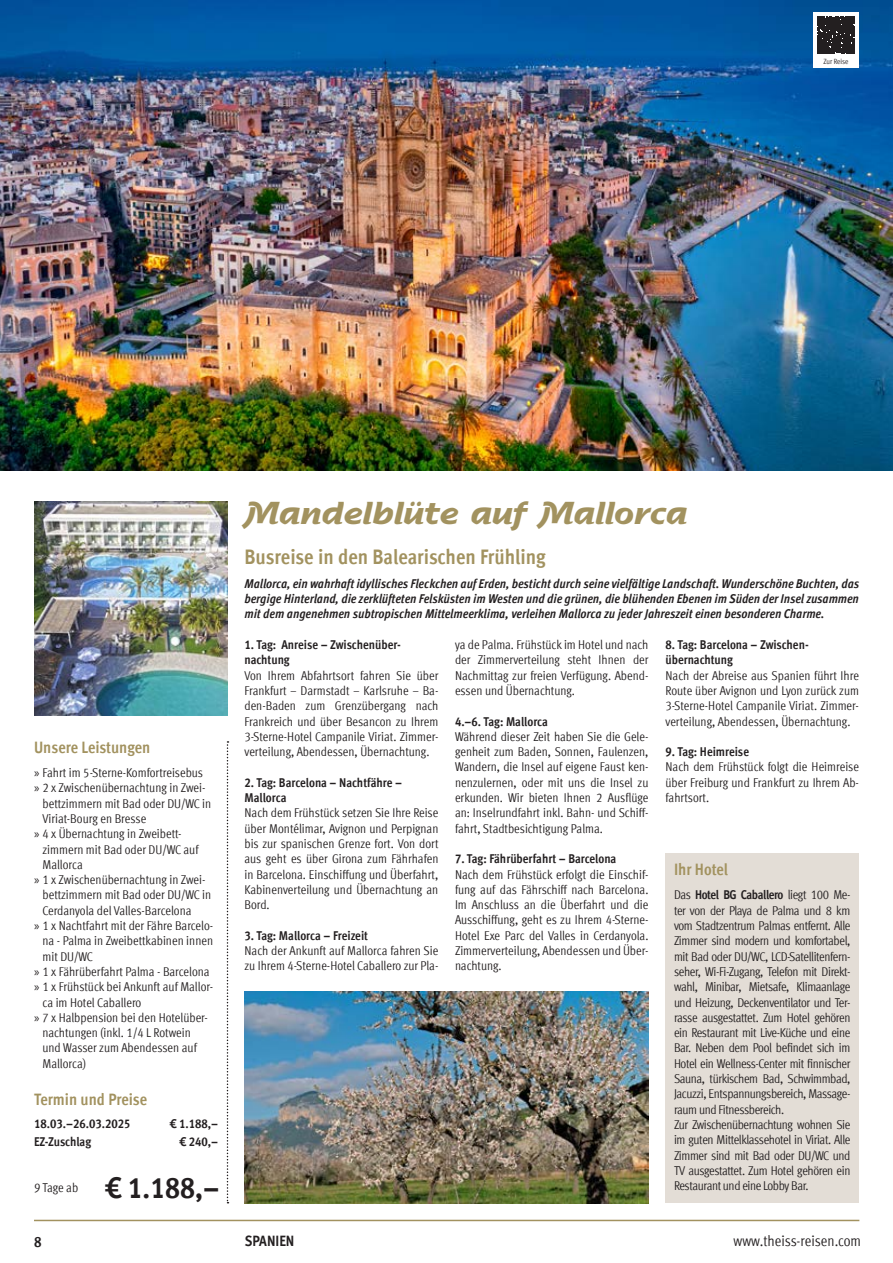
<style>
.page{position:relative;width:893px;height:1263px;background:#fff}
.page>*{position:absolute;margin:0;border:0;box-sizing:border-box;transform-origin:0 0}
.t1{font:700 33px "Agfa Nadianne";color:#a2925f}
.t2{font:700 condensed 30px "Meta Offc";color:#231f20}
.t3{font:700 condensed 21px "Meta Offc";color:#a2925f}
.t4{font:700 condensed 16.5px "Meta Offc";color:#a2925f}
.t5{font:condensed 15px "Meta Offc";color:#231f20}
.t6{font:700 condensed 15px "Meta Offc";letter-spacing:-.005em;color:#231f20}
.t7{font:condensed 12.75px/15.3px "Meta Offc";letter-spacing:-.01em;color:#231f20;text-align:justify}
.t8{font:condensed 12.75px/15.3px "Meta Offc";letter-spacing:-.03em;color:#231f20}
.t9{font:italic 700 condensed 12.75px/15.3px "Meta Offc";color:#231f20;text-align:justify}
.t10{font:700 condensed 12.75px/15.3px "Meta Offc";letter-spacing:-.005em;color:#231f20}
.t11{font:condensed 7.5px "Meta Offc";letter-spacing:-.01em;color:#231f20}
.s1{font-family:"Myriad Pro";font-stretch:normal}
.s2{font-weight:700}
</style>
<div class="page">
<hr style="left:34px;top:1220px;width:825px;height:1px;background:#a2925f">
<svg style="left:227px;top:741px;width:1px;height:462px"></svg>
<img style="left:0;top:0;width:893px;height:471px">
<img style="left:244px;top:991px;width:404px;height:212px">
<img style="left:34px;top:502px;width:193px;height:214px">
<div style="left:665px;top:853px;width:194px;height:350px;background:#e3ddd6"></div>
<div style="left:813px;top:12px;width:46px;height:55px;background:#fff"></div>
<svg style="left:817px;top:16px;width:38px;height:38px"></svg>
<p class="t11" style="left:823px;top:57px;width:26px">Zur Reise</p>
<p class="t4" style="left:34px;top:737px;width:118px">Unsere Leistungen</p>
<p class="t7" style="left:34px;top:765px;width:171px"><span class="s1">»</span> Fahrt im 5-Sterne-Komfortreisebus</p>
<p class="t7" style="left:34px;top:780px;width:173px"><span class="s1">»</span> 2 x Zwischenübernachtung in Zwei-</p>
<p class="t7" style="left:43px;top:796px;width:170px">bettzimmern mit Bad oder DU/WC in</p>
<p class="t7" style="left:43px;top:811px;width:105px">Viriat-Bourg en Bresse</p>
<p class="t7" style="left:34px;top:826px;width:149px"><span class="s1">»</span> 4 x Übernachtung in Zweibett-</p>
<p class="t7" style="left:43px;top:842px;width:158px">zimmern mit Bad oder DU/WC auf</p>
<p class="t7" style="left:43px;top:857px;width:42px">Mallorca</p>
<p class="t7" style="left:34px;top:872px;width:173px"><span class="s1">»</span> 1 x Zwischenübernachtung in Zwei-</p>
<p class="t7" style="left:43px;top:887px;width:170px">bettzimmern mit Bad oder DU/WC in</p>
<p class="t7" style="left:43px;top:903px;width:150px">Cerdanyola del Valles-Barcelona</p>
<p class="t7" style="left:34px;top:918px;width:181px"><span class="s1">»</span> 1 x Nachtfahrt mit der Fähre Barcelo-</p>
<p class="t7" style="left:43px;top:933px;width:172px">na - Palma in Zweibettkabinen innen</p>
<p class="t7" style="left:43px;top:949px;width:52px">mit DU/WC</p>
<p class="t7" style="left:34px;top:964px;width:177px"><span class="s1">»</span> 1 x Fährüberfahrt Palma - Barcelona</p>
<p class="t7" style="left:34px;top:979px;width:181px"><span class="s1">»</span> 1 x Frühstück bei Ankunft auf Mallor-</p>
<p class="t7" style="left:43px;top:995px;width:100px">ca im Hotel Caballero</p>
<p class="t7" style="left:34px;top:1010px;width:176px"><span class="s1">»</span> 7 x Halbpension bei den Hotelüber-</p>
<p class="t7" style="left:43px;top:1025px;width:150px">nachtungen (inkl. 1/4 L Rotwein</p>
<p class="t7" style="left:43px;top:1040px;width:156px">und Wasser zum Abendessen auf</p>
<p class="t7" style="left:43px;top:1056px;width:45px">Mallorca)</p>
<p class="t4" style="left:34px;top:1089px;width:115px">Termin und Preise</p>
<p class="t10" style="left:34px;top:1116px;width:98px">18.03.–26.03.2025</p>
<p class="t10" style="left:170px;top:1116px;width:50px">€ 1.188,–</p>
<p class="t10" style="left:34px;top:1134px;width:59px">EZ-Zuschlag</p>
<p class="t10" style="left:180px;top:1134px;width:40px">€ 240,–</p>
<p class="t7" style="left:34px;top:1180px;width:46px">9 Tage ab</p>
<h2 class="t2" style="left:106px;top:1170px;width:115px">€ 1.188,–</h2>
<h1 class="t1" style="left:244px;top:492px;width:445px">Mandelblüte auf Mallorca</h1>
<h3 class="t3" style="left:244px;top:544px;width:303px">Busreise in den Balearischen Frühling</h3>
<p class="t9" style="left:244px;top:576px;width:616px">Mallorca, ein wahrhaft idyllisches Fleckchen auf Erden, besticht durch seine vielfältige Landschaft. Wunderschöne Buchten, das bergige Hinterland, die zerklüfteten Felsküsten im Westen und die grünen, die blühenden Ebenen im Süden der Insel zusammen mit dem angenehmen subtropischen Mittelmeerklima, verleihen Mallorca zu jeder Jahreszeit einen besonderen Charme.</p>
<p class="t7" style="left:455px;top:637px;width:195px">ya de Palma. Frühstück im Hotel und nach der Zimmerverteilung steht Ihnen der Nachmittag zur freien Verfügung. Abend&shy;essen und Übernachtung.</p>
<p class="t10" style="left:455px;top:714px;width:95px">4.–6. Tag: Mallorca</p>
<p class="t7" style="left:455px;top:729px;width:195px">Während dieser Zeit haben Sie die Gele&shy;genheit zum Baden, Sonnen, Faulenzen, Wandern, die Insel auf eigene Faust ken&shy;nenzulernen, oder mit uns die Insel zu erkunden. Wir bieten Ihnen 2 Ausflüge an: Inselrundfahrt inkl. Bahn- und Schiff&shy;fahrt, Stadtbesichtigung Palma.</p>
<p class="t10" style="left:455px;top:851px;width:163px">7. Tag: Fährüberfahrt – Barcelona</p>
<p class="t7" style="left:455px;top:867px;width:195px">Nach dem Frühstück erfolgt die Einschif&shy;fung auf das Fährschiff nach Barcelona.<br>Im Anschluss an die Überfahrt und die Ausschiffung, geht es zu Ihrem 4-Sterne-Hotel Exe Parc del Valles in Cerdanyola.<br>Zimmerverteilung, Abendessen und Über&shy;nachtung.</p>
<p class="t10" style="left:244px;top:637px;width:157px">1. Tag: Anreise – Zwischenüber&shy;nachtung</p>
<p class="t7" style="left:244px;top:668px;width:196px">Von Ihrem Abfahrtsort fahren Sie über Frankfurt – Darmstadt – Karlsruhe – Ba&shy;den-Baden zum Grenzübergang nach Frankreich und über Besancon zu Ihrem 3-Sterne-Hotel Campanile Viriat. Zimmer&shy;verteilung, Abendessen, Übernachtung.</p>
<p class="t10" style="left:244px;top:775px;width:159px">2. Tag: Barcelona – Nachtfähre –<br>Mallorca</p>
<p class="t7" style="left:244px;top:805px;width:196px">Nach dem Frühstück setzen Sie Ihre Reise über Montélimar, Avignon und Perpignan bis zur spanischen Grenze fort. Von dort aus geht es über Girona zum Fährhafen in Barcelona. Einschiffung und Überfahrt, Kabinenverteilung und Übernachtung an Bord.</p>
<p class="t10" style="left:244px;top:928px;width:125px">3. Tag: Mallorca – Freizeit</p>
<p class="t7" style="left:244px;top:943px;width:195px">Nach der Ankunft auf Mallorca fahren Sie zu Ihrem 4-Sterne-Hotel Caballero zur Pla-</p>
<p class="t10" style="left:665px;top:637px;width:144px">8. Tag: Barcelona – Zwischen&shy;übernachtung</p>
<p class="t7" style="left:665px;top:668px;width:195px">Nach der Abreise aus Spanien führt Ihre Route über Avignon und Lyon zurück zum 3-Sterne-Hotel Campanile Viriat. Zimmer&shy;verteilung, Abendessen, Übernachtung.</p>
<p class="t10" style="left:665px;top:744px;width:85px">9. Tag: Heimreise</p>
<p class="t7" style="left:665px;top:759px;width:195px">Nach dem Frühstück folgt die Heimreise über Freiburg und Frankfurt zu Ihrem Ab&shy;fahrtsort.</p>
<p class="t4" style="left:674px;top:860px;width:56px">Ihr Hotel</p>
<p class="t8" style="left:674px;top:887px;width:178px">Das <span class="s2">Hotel BG Caballero</span> liegt 100 Me&shy;ter von der Playa de Palma und 8 km vom Stadtzentrum Palmas entfernt. Alle Zimmer sind modern und komfortabel, mit Bad oder DU/WC, LCD-Satellitenfern&shy;seher, Wi-Fi-Zugang, Telefon mit Direkt&shy;wahl, Minibar, Mietsafe, Klimaanlage und Heizung, Deckenventilator und Ter&shy;rasse ausgestattet. Zum Hotel gehören ein Restaurant mit Live-Küche und eine Bar. Neben dem Pool befindet sich im Hotel ein Wellness-Center mit finnischer Sauna, türkischem Bad, Schwimmbad, Jacuzzi, Entspannungsbereich, Massage&shy;raum und Fitnessbereich.<br>Zur Zwischenübernachtung wohnen Sie im guten Mittelklassehotel in Viriat. Alle Zimmer sind mit Bad oder DU/WC und TV ausgestattet. Zum Hotel gehören ein Restaurant und eine Lobby Bar.</p>
<p class="t6" style="left:34px;top:1233px;width:9px">8</p>
<p class="t6" style="left:245px;top:1232px;width:51px">SPANIEN</p>
<p class="t5" style="left:734px;top:1232px;width:129px">www.theiss-reisen.com</p>
</div>
